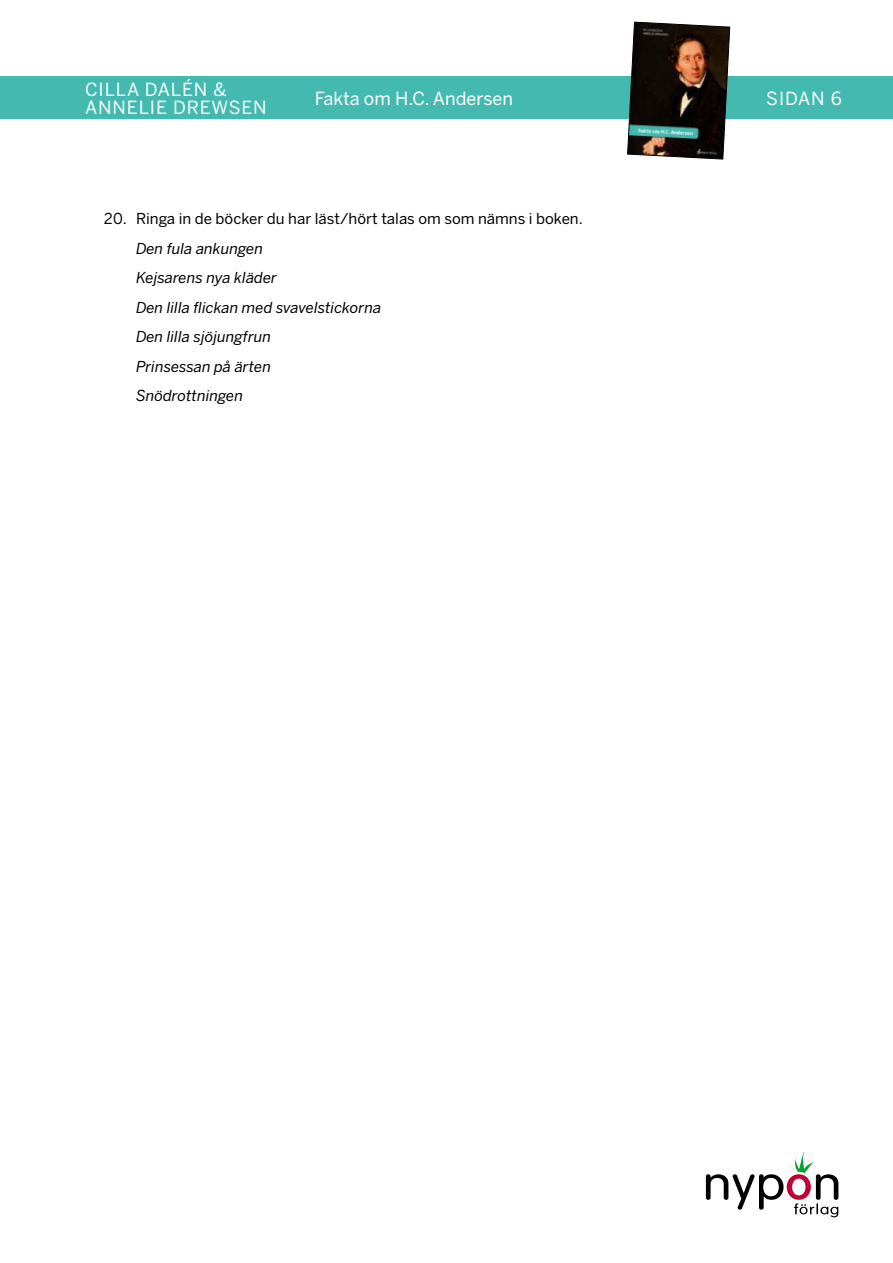
<style>
.page{position:relative;width:893px;height:1263px;background:#fff}
.page>*{position:absolute;margin:0;border:0;box-sizing:border-box;transform-origin:0 0}
.t1{font:18px/18px "Benton Sans";letter-spacing:.05em;color:#fff}
.t2{font:18px "Benton Sans";color:#fff}
.t3{font:italic 15px/29.5px "Benton Sans";color:#000}
.t4{font:15px "Benton Sans";color:#000}
</style>
<div class="page">
<svg style="left:706px;top:1152px;width:132px;height:65px"></svg>
<div style="left:0;top:77px;width:893px;height:42px;background:#44b9b0"></div>
<img style="left:627px;top:21px;width:103px;height:139px">
<p class="t1" style="left:85px;top:80px;width:183px">CILLA DALÉN &amp;<br>ANNELIE DREWSEN</p>
<p class="t2" style="left:315px;top:87px;width:200px">Fakta om H.C. Andersen</p>
<p class="t1" style="left:766px;top:89px;width:77px">SIDAN 6</p>
<p class="t4" style="left:103px;top:210px;width:481px">20. Ringa in de böcker du har läst/hört talas om som nämns i boken.</p>
<p class="t3" style="left:136px;top:234px;width:247px">Den fula ankungen<br>Kejsarens nya kläder<br>Den lilla flickan med svavelstickorna<br>Den lilla sjöjungfrun<br>Prinsessan på ärten<br>Snödrottningen</p>
</div>
